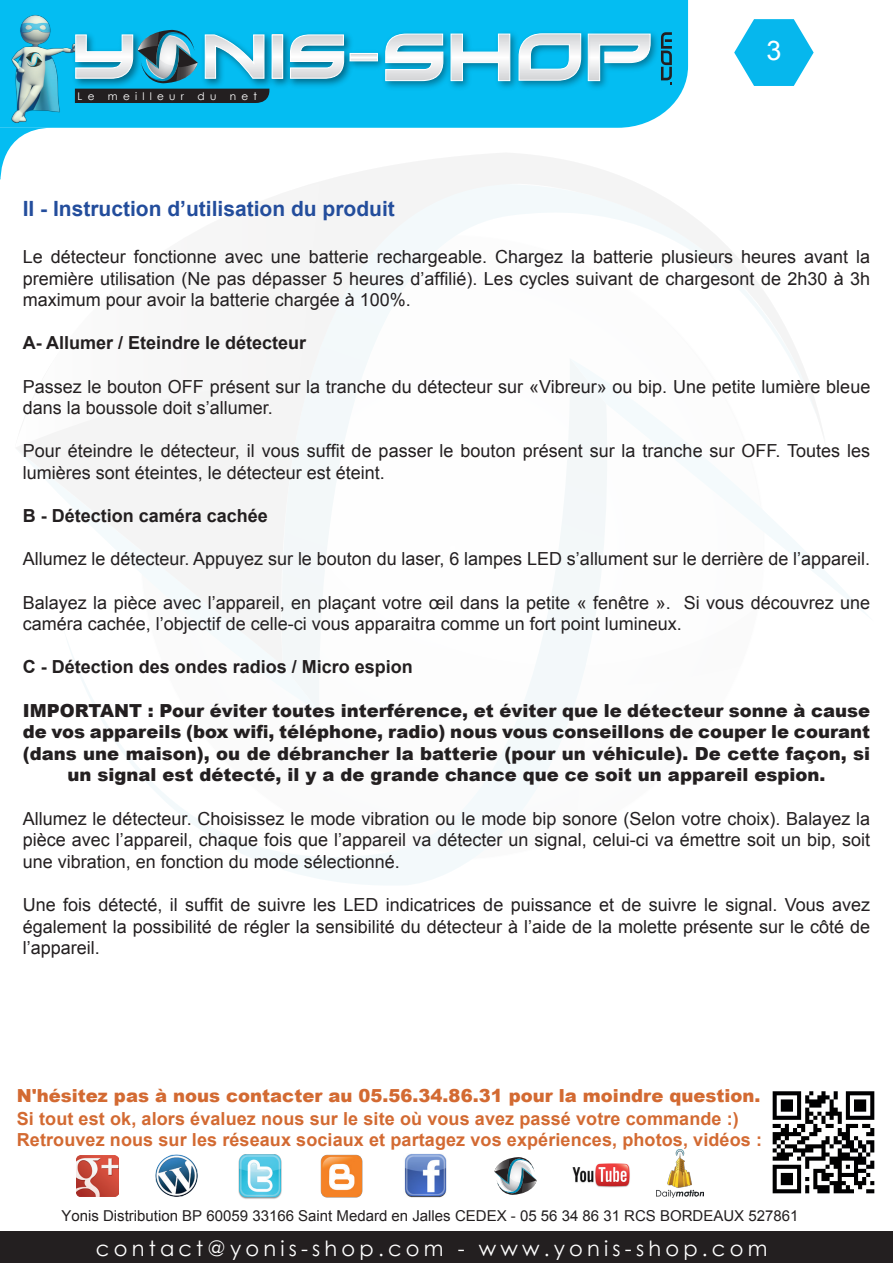
<style>
.page{position:relative;width:893px;height:1263px;background:#fff}
.page>*{position:absolute;margin:0;border:0;box-sizing:border-box;transform-origin:0 0}
.t1{font:27px "Arial";color:#fff}
.t2{font:21px "Century Gothic";letter-spacing:.2em;color:#fff}
.t3{font:700 21px "Arial";color:#234d9c}
.t4{font:18px/21.6px "Arial";color:#231f20;text-align:justify}
.t5{font:900 18px/21.6px "Arial";color:#231f20;text-align:center}
.t6{font:700 18px/21.6px "Arial";letter-spacing:.005em;color:#d36a32}
.t7{font:700 18px "Arial";color:#231f20}
.t8{font:900 18px "Arial";color:#d36a32}
.t9{font:15px "Arial";color:#231f20}
.t10{font:10.5px "Century Gothic";letter-spacing:.5em;color:#fff}
</style>
<div class="page">
<img style="left:772px;top:1091px;width:103px;height:103px">
<svg style="left:17px;top:153px;width:782px;height:344px"></svg>
<div style="left:15px;top:184px;width:304px;height:264px;background:#f9f9f9"></div>
<svg style="left:63px;top:358px;width:507px;height:527px"></svg>
<svg style="left:570px;top:358px;width:298px;height:264px"></svg>
<div style="left:0;top:0;width:688px;height:128px;background:#04bdf2"></div>
<svg style="left:0;top:128px;width:52px;height:51px"></svg>
<img style="left:3px;top:9px;width:77px;height:122px">
<div style="left:75px;top:89px;width:196px;height:14px;background:#231f20"></div>
<img style="left:69px;top:28px;width:77px;height:63px">
<img style="left:199px;top:28px;width:67px;height:63px">
<svg style="left:204px;top:34px;width:61px;height:45px"></svg>
<img style="left:266px;top:28px;width:18px;height:63px">
<svg style="left:274px;top:36px;width:7px;height:41px"></svg>
<div style="left:272px;top:34px;width:11px;height:45px;border:1px solid #fff"></div>
<svg style="left:75px;top:30px;width:123px;height:53px;background:#65b2c9"></svg>
<svg style="left:176px;top:63px;width:22px;height:18px"></svg>
<img style="left:284px;top:28px;width:60px;height:63px">
<svg style="left:289px;top:34px;width:55px;height:45px"></svg>
<img style="left:344px;top:28px;width:319px;height:65px">
<svg style="left:352px;top:55px;width:24px;height:4px"></svg>
<div style="left:350px;top:53px;width:28px;height:8px;border:1px solid #fff"></div>
<svg style="left:385px;top:33px;width:59px;height:49px"></svg>
<svg style="left:450px;top:33px;width:61px;height:49px"></svg>
<svg style="left:661px;top:32px;width:11px;height:53px"></svg>
<img style="left:513px;top:27px;width:81px;height:66px">
<svg style="left:518px;top:33px;width:133px;height:49px"></svg>
<div style="left:0;top:1232px;width:893px;height:31px;background:#231f20"></div>
<svg style="left:494px;top:1157px;width:43px;height:38px"></svg>
<svg style="left:522px;top:1180px;width:15px;height:13px"></svg>
<img style="left:320px;top:1154px;width:43px;height:44px">
<img style="left:657px;top:1149px;width:47px;height:48px">
<img style="left:404px;top:1154px;width:43px;height:44px">
<img style="left:77px;top:1155px;width:41px;height:41px">
<img style="left:238px;top:1154px;width:44px;height:45px">
<img style="left:155px;top:1154px;width:43px;height:43px">
<img style="left:572px;top:1163px;width:58px;height:25px">
<svg style="left:734px;top:19px;width:80px;height:67px"></svg>
<p class="t10" style="left:78px;top:89px;width:18px">L e</p>
<p class="t10" style="left:108px;top:89px;width:78px">meilleur</p>
<p class="t10" style="left:198px;top:89px;width:20px">d u</p>
<p class="t10" style="left:230px;top:89px;width:29px">net</p>
<p class="t1" style="left:766px;top:32px;width:17px">3</p>
<p class="t3" style="left:23px;top:195px;width:374px">II - Instruction d’utilisation du produit</p>
<p class="t4" style="left:23px;top:246px;width:849px">Le détecteur fonctionne avec une batterie rechargeable. Chargez la batterie plusieurs heures avant la première utilisation (Ne pas dépasser 5 heures d’affilié). Les cycles suivant de chargesont de 2h30 à 3h maximum pour avoir la batterie chargée à 100%.</p>
<p class="t7" style="left:23px;top:331px;width:285px">A- Allumer / Eteindre le détecteur</p>
<p class="t4" style="left:23px;top:376px;width:849px">Passez le bouton OFF présent sur la tranche du détecteur sur «Vibreur» ou bip. Une petite lumière bleue dans la boussole doit s’allumer.</p>
<p class="t4" style="left:23px;top:440px;width:849px">Pour éteindre le détecteur, il vous suffit de passer le bouton présent sur la tranche sur OFF. Toutes les lumières sont éteintes, le détecteur est éteint.</p>
<p class="t7" style="left:23px;top:504px;width:247px">B - Détection caméra cachée</p>
<p class="t4" style="left:23px;top:548px;width:849px">Allumez le détecteur. Appuyez sur le bouton du laser, 6 lampes LED s’allument sur le derrière de l’appareil.</p>
<p class="t4" style="left:23px;top:592px;width:849px">Balayez la pièce avec l’appareil, en plaçant votre œil dans la petite « fenêtre ». Si vous découvrez une caméra cachée, l’objectif de celle-ci vous apparaitra comme un fort point lumineux.</p>
<p class="t7" style="left:23px;top:655px;width:392px">C - Détection des ondes radios / Micro espion</p>
<p class="t5" style="left:23px;top:699px;width:849px">IMPORTANT : Pour éviter toutes interférence, et éviter que le détecteur sonne à cause de vos appareils (box wifi, téléphone, radio) nous vous conseillons de couper le courant (dans une maison), ou de débrancher la batterie (pour un véhicule). De cette façon, si un signal est détecté, il y a de grande chance que ce soit un appareil espion.</p>
<p class="t4" style="left:23px;top:808px;width:849px">Allumez le détecteur. Choisissez le mode vibration ou le mode bip sonore (Selon votre choix). Balayez la pièce avec l’appareil, chaque fois que l’appareil va détecter un signal, celui-ci va émettre soit un bip, soit une vibration, en fonction du mode sélectionné.</p>
<p class="t4" style="left:23px;top:894px;width:849px">Une fois détecté, il suffit de suivre les LED indicatrices de puissance et de suivre le signal. Vous avez également la possibilité de régler la sensibilité du détecteur à l’aide de la molette présente sur le côté de l’appareil.</p>
<p class="t8" style="left:17px;top:1082px;width:745px">N'hésitez pas à nous contacter au 05.56.34.86.31 pour la moindre question.</p>
<p class="t6" style="left:17px;top:1108px;width:747px">Si tout est ok, alors évaluez nous sur le site où vous avez passé votre commande :)<br>Retrouvez nous sur les réseaux sociaux et partagez vos expériences, photos, vidéos :</p>
<p class="t9" style="left:61px;top:1205px;width:739px">Yonis Distribution BP 60059 33166 Saint Medard en Jalles CEDEX - 05 56 34 86 31 RCS BORDEAUX 527861</p>
<p class="t2" style="left:96px;top:1233px;width:673px">contact@yonis-shop.com - www.yonis-shop.com</p>
</div>
